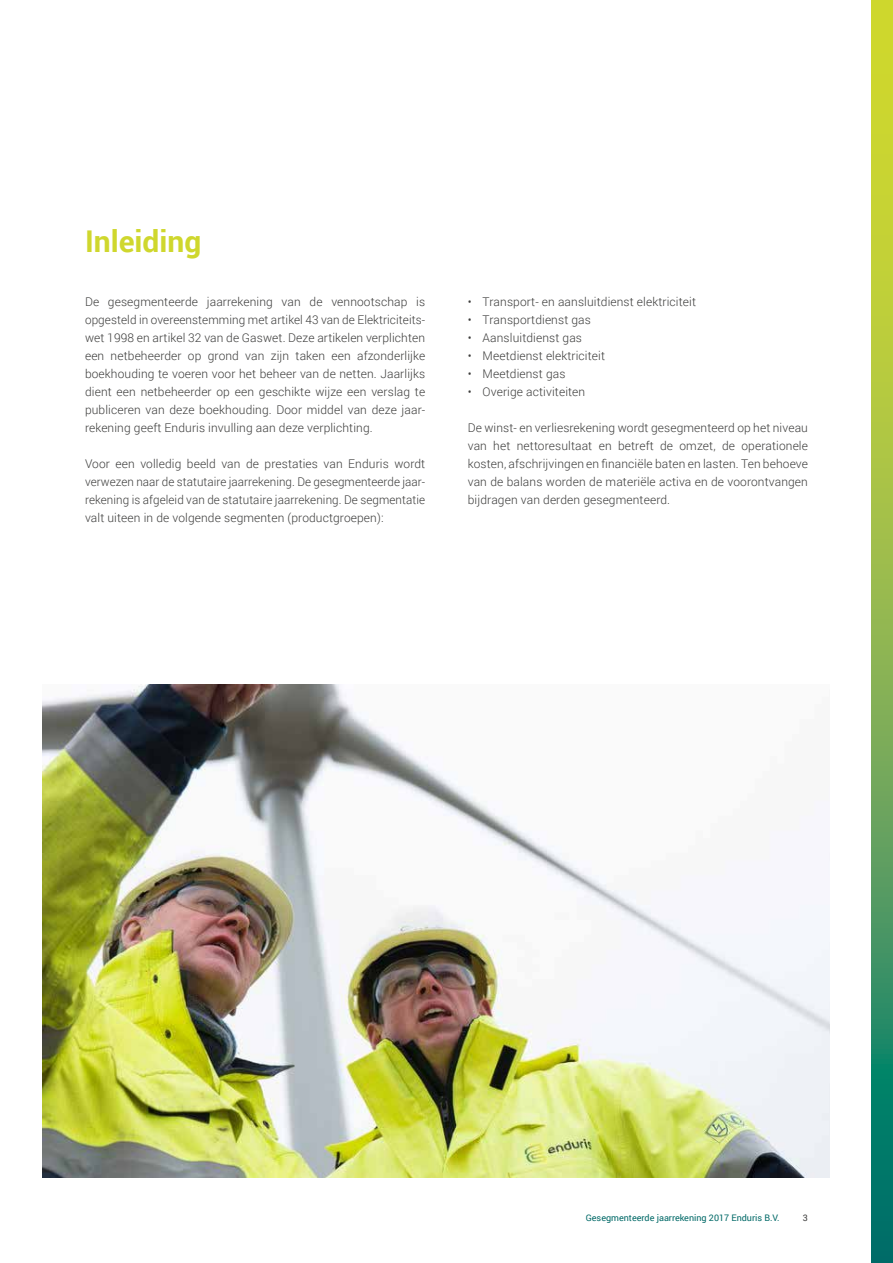
<style>
.page{position:relative;width:893px;height:1263px;background:#fff}
.page>*{position:absolute;margin:0;border:0;box-sizing:border-box;transform-origin:0 0}
.t1{font:30px "Enduris Roboto Bold";color:#cfd72d}
.t2{font:12px/18px "Enduris Roboto Light";letter-spacing:.01em;color:#3c3c3b;text-align:justify}
.t3{font:9px "Enduris Roboto Regular";color:#006967}
.t4{font:9px "Enduris Roboto Regular";color:#3c3c3b}
</style>
<div class="page">
<svg style="left:872px;top:0;width:21px;height:1263px;background:#7caf4f"></svg>
<img style="left:43px;top:685px;width:786px;height:493px">
<h1 class="t1" style="left:85px;top:220px;width:118px">Inleiding</h1>
<p class="t2" style="left:85px;top:292px;width:342px">De gesegmenteerde jaarrekening van de vennootschap is opgesteld in overeenstemming met artikel 43 van de Elektriciteits&shy;wet 1998 en artikel 32 van de Gaswet. Deze artikelen verplichten een netbeheerder op grond van zijn taken een afzonderlijke boekhouding te voeren voor het beheer van de netten. Jaarlijks dient een netbeheerder op een geschikte wijze een verslag te publiceren van deze boekhouding. Door middel van deze jaar&shy;rekening geeft Enduris invulling aan deze verplichting.</p>
<p class="t2" style="left:85px;top:454px;width:342px">Voor een volledig beeld van de prestaties van Enduris wordt verwezen naar de statutaire jaarrekening. De gesegmenteerde jaar&shy;rekening is afgeleid van de statutaire jaarrekening. De segmentatie valt uiteen in de volgende segmenten (productgroepen):</p>
<p class="t2" style="left:468px;top:292px;width:230px">• Transport- en aansluitdienst elektriciteit</p>
<p class="t2" style="left:468px;top:310px;width:125px">• Transportdienst gas</p>
<p class="t2" style="left:468px;top:328px;width:116px">• Aansluitdienst gas</p>
<p class="t2" style="left:468px;top:346px;width:139px">• Meetdienst elektriciteit</p>
<p class="t2" style="left:468px;top:364px;width:99px">• Meetdienst gas</p>
<p class="t2" style="left:468px;top:382px;width:119px">• Overige activiteiten</p>
<p class="t2" style="left:468px;top:418px;width:342px">De winst- en verliesrekening wordt gesegmenteerd op het niveau van het nettoresultaat en betreft de omzet, de operationele kosten, afschrijvingen en financiële baten en lasten. Ten behoeve van de balans worden de materiële activa en de voorontvangen bijdragen van derden gesegmenteerd.</p>
<p class="t3" style="left:586px;top:1211px;width:195px">Gesegmenteerde jaarrekening 2017 Enduris B.V.</p>
<p class="t4" style="left:803px;top:1211px;width:7px">3</p>
</div>
